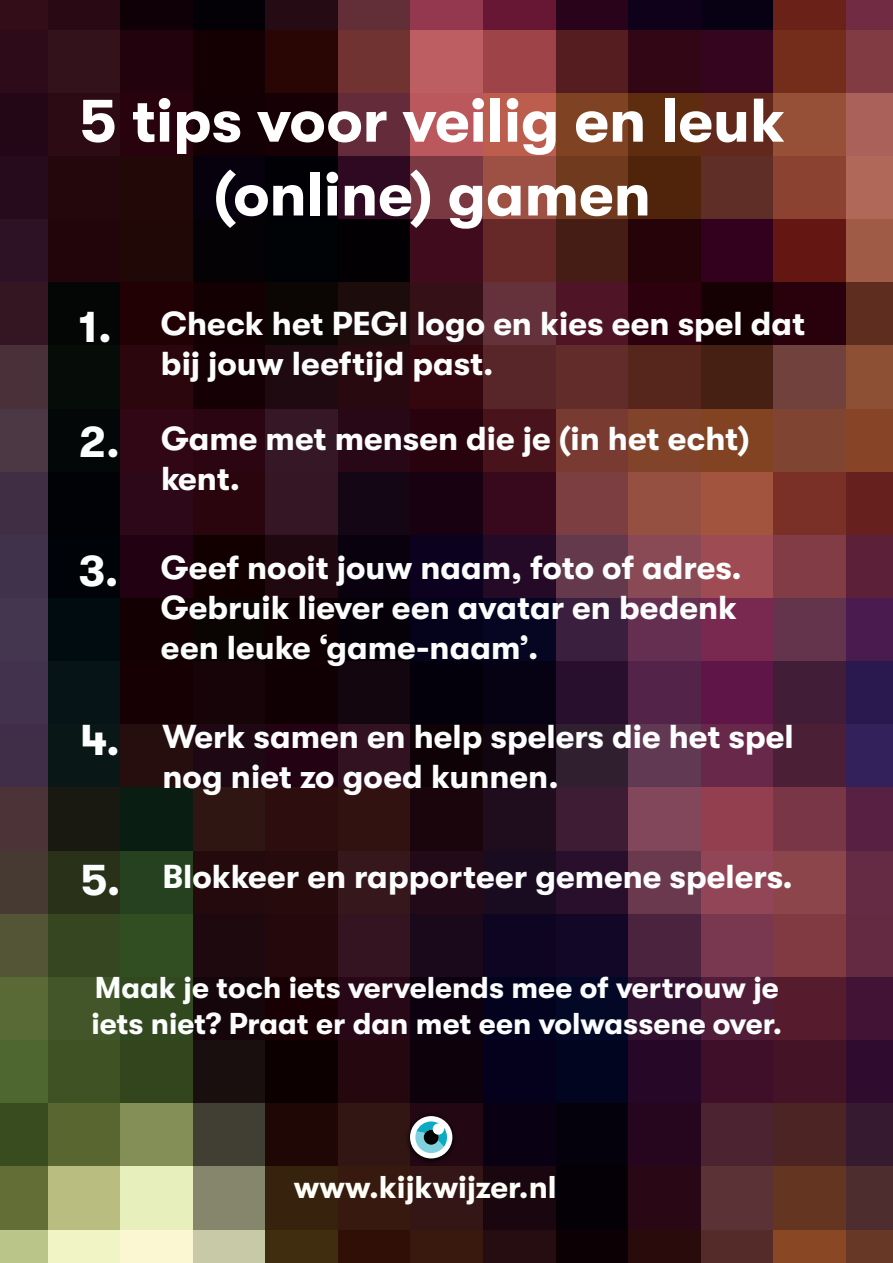
<style>
.page{position:relative;width:893px;height:1263px;background:#fff}
.page>*{position:absolute;margin:0;border:0;box-sizing:border-box;transform-origin:0 0}
.t1{font:700 61.5px/73.8px "GT Walsheim";color:#fff;text-align:center}
.t2{font:700 44.4px "GT Walsheim";color:#fcfefe}
.t3{font:700 33.15px/39.8px "GT Walsheim";color:#fcfefe}
.t4{font:700 31.5px "GT Walsheim";color:#fdfef7}
.t5{font:700 30.15px/36.2px "GT Walsheim";color:#fcfefe}
.s1{font-size:44.4px}
</style>
<div class="page">
<img style="left:0;top:0;width:893px;height:1263px">
<img style="left:403px;top:1110px;width:57px;height:57px">
<div style="left:410px;top:1116px;width:42px;height:42px;background:#fff;border-radius:50%"></div>
<svg style="left:415px;top:1121px;width:32px;height:32px"></svg>
<h1 class="t1" style="left:79px;top:84px;width:708px">5 tips voor veilig en leuk (online) gamen</h1>
<h2 class="t2" style="left:79px;top:302px;width:35px">1.</h2>
<p class="t3" style="left:161px;top:304px;width:646px">Check het PEGI logo en kies een spel dat bij jouw leeftijd past.</p>
<h2 class="t2" style="left:79px;top:417px;width:43px">2.</h2>
<p class="t3" style="left:161px;top:419px;width:590px">Game met mensen die je (in het echt) kent.</p>
<h2 class="t2" style="left:79px;top:546px;width:41px">3.</h2>
<p class="t3" style="left:161px;top:548px;width:582px">Geef nooit jouw naam, foto of adres.<br>Gebruik liever een avatar en bedenk een leuke ‘game-naam’.</p>
<h2 class="t2" style="left:80px;top:715px;width:41px">4.</h2>
<p class="t3" style="left:162px;top:717px;width:633px">Werk samen en help spelers die het spel nog niet zo goed kunnen.</p>
<p class="t3" style="left:80px;top:857px;width:714px"><span class="s1">5.</span> Blokkeer en rapporteer gemene spelers.</p>
<p class="t5" style="left:91px;top:970px;width:692px">Maak je toch iets vervelends mee of vertrouw je iets niet? Praat er dan met een volwassene over.</p>
<p class="t4" style="left:294px;top:1169px;width:264px">www.kijkwijzer.nl</p>
</div>
